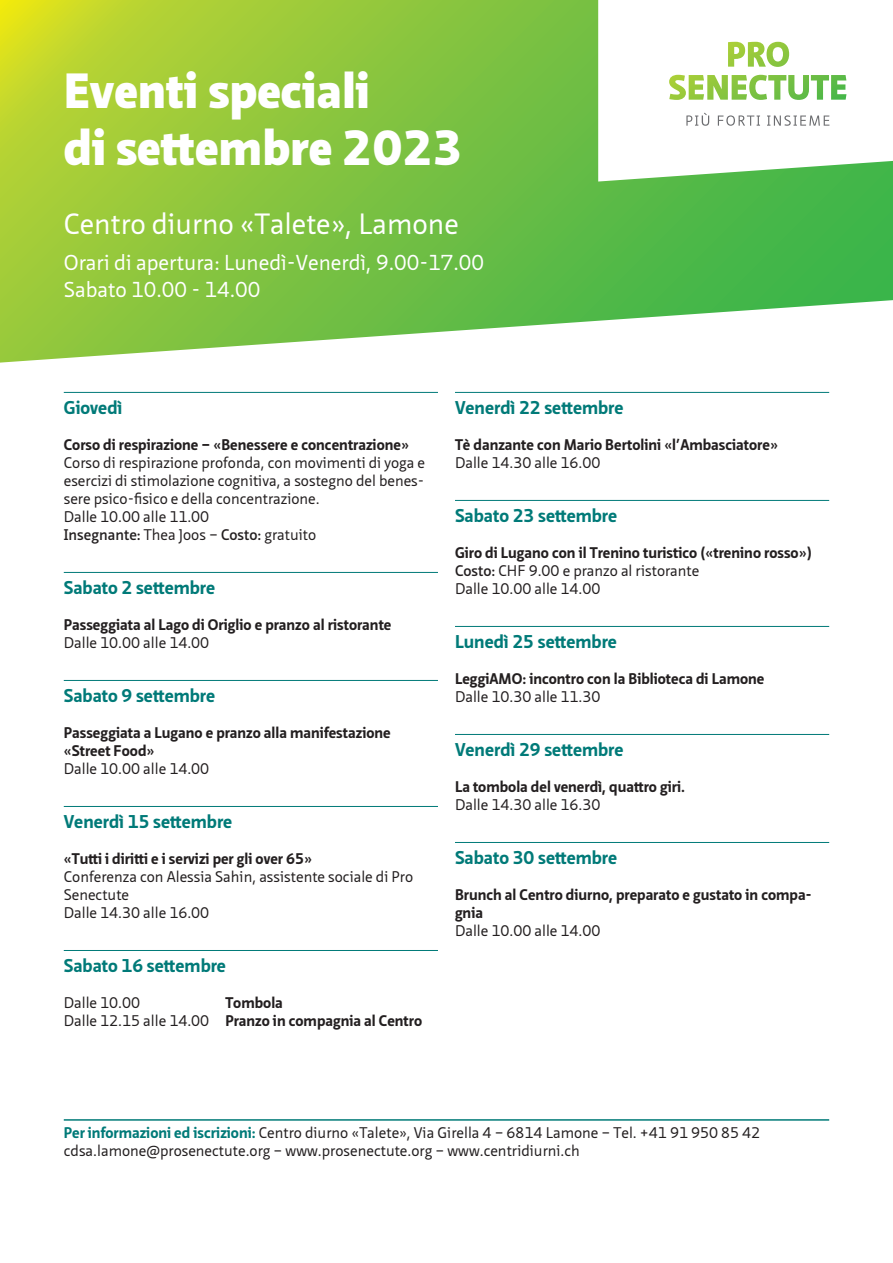
<style>
.page{position:relative;width:893px;height:1263px;background:#fff}
.page>*{position:absolute;margin:0;border:0;box-sizing:border-box;transform-origin:0 0}
.t1{font:900 48px/57px "Neue Sans Pro";color:#fff}
.t2{font:28.5px "Neue Sans Pro";color:#fff}
.t3{font:21px/27px "Neue Sans Pro";color:#fff}
.t4{font:700 18px "Neue Sans Pro";color:#007a78}
.t5{font:15px/18px "Neue Sans Pro";color:#231f20}
.t6{font:700 15px/18px "Neue Sans Pro";color:#231f20}
.s1{font-weight:600}
.s2{font-weight:400}
.s3{font-weight:700;color:#007a78}
</style>
<div class="page">
<svg style="left:0;top:0;width:893px;height:363px;background:#8dc953"></svg>
<svg style="left:598px;top:0;width:295px;height:182px"></svg>
<img style="left:669px;top:42px;width:177px;height:58px">
<svg style="left:686px;top:113px;width:23px;height:13px"></svg>
<svg style="left:718px;top:115px;width:42px;height:11px"></svg>
<svg style="left:767px;top:115px;width:62px;height:11px"></svg>
<hr style="left:64px;top:392px;width:374px;height:1px;background:#007a78">
<hr style="left:64px;top:572px;width:374px;height:1px;background:#007a78">
<hr style="left:64px;top:680px;width:374px;height:1px;background:#007a78">
<hr style="left:64px;top:806px;width:374px;height:1px;background:#007a78">
<hr style="left:64px;top:950px;width:374px;height:1px;background:#007a78">
<hr style="left:455px;top:392px;width:374px;height:1px;background:#007a78">
<hr style="left:455px;top:500px;width:374px;height:1px;background:#007a78">
<hr style="left:455px;top:626px;width:374px;height:1px;background:#007a78">
<hr style="left:455px;top:734px;width:374px;height:1px;background:#007a78">
<hr style="left:455px;top:842px;width:374px;height:1px;background:#007a78">
<hr style="left:64px;top:1119px;width:765px;height:2px;background:#007a78">
<h1 class="t1" style="left:64px;top:62px;width:401px">Eventi speciali<br>di settembre 2023</h1>
<h2 class="t2" style="left:64px;top:205px;width:397px">Centro diurno «Talete», Lamone</h2>
<h3 class="t3" style="left:64px;top:249px;width:422px">Orari di apertura: Lunedì-Venerdì, 9.00-17.00<br>Sabato 10.00 - 14.00</h3>
<p class="t4" style="left:64px;top:396px;width:60px">Giovedì</p>
<p class="t6" style="left:64px;top:436px;width:347px">Corso di respirazione – «Benessere e concentrazione»</p>
<p class="t5" style="left:64px;top:453px;width:363px">Corso di respirazione profonda, con movimenti di yoga e esercizi di stimolazione cognitiva, a sostegno del benes&shy;sere psico-fisico e della concentrazione.<br>Dalle 10.00 alle 11.00<br><span class="s1">Insegnante:</span> Thea Joos – <span class="s1">Costo:</span> gratuito</p>
<p class="t4" style="left:64px;top:576px;width:153px">Sabato 2 settembre</p>
<p class="t6" style="left:64px;top:616px;width:329px">Passeggiata al Lago di Origlio e pranzo al ristorante</p>
<p class="t5" style="left:64px;top:633px;width:147px">Dalle 10.00 alle 14.00</p>
<p class="t4" style="left:64px;top:684px;width:153px">Sabato 9 settembre</p>
<p class="t6" style="left:64px;top:724px;width:328px">Passeggiata a Lugano e pranzo alla manifestazione «Street Food»</p>
<p class="t5" style="left:64px;top:759px;width:147px">Dalle 10.00 alle 14.00</p>
<p class="t4" style="left:64px;top:810px;width:170px">Venerdì 15 settembre</p>
<p class="t6" style="left:64px;top:850px;width:250px">«Tutti i diritti e i servizi per gli over 65»</p>
<p class="t5" style="left:64px;top:867px;width:351px">Conferenza con Alessia Sahin, assistente sociale di Pro<br>Senectute<br>Dalle 14.30 alle 16.00</p>
<p class="t4" style="left:64px;top:954px;width:164px">Sabato 16 settembre</p>
<p class="t5" style="left:64px;top:993px;width:78px">Dalle 10.00</p>
<p class="t6" style="left:64px;top:994px;width:360px;text-indent:162px">Tombola<br><span class="s2">Dalle 12.15 alle 14.00</span> Pranzo in compagnia al Centro</p>
<p class="t4" style="left:455px;top:396px;width:170px">Venerdì 22 settembre</p>
<p class="t6" style="left:455px;top:436px;width:324px">Tè danzante con Mario Bertolini «l’Ambasciatore»</p>
<p class="t5" style="left:455px;top:453px;width:147px">Dalle 14.30 alle 16.00</p>
<p class="t4" style="left:455px;top:504px;width:164px">Sabato 23 settembre</p>
<p class="t6" style="left:455px;top:544px;width:358px">Giro di Lugano con il Trenino turistico («trenino rosso»)<br><span class="s1">Costo:</span> <span class="s2">CHF 9.00 e pranzo al ristorante<br>Dalle 10.00 alle 14.00</span></p>
<p class="t4" style="left:455px;top:630px;width:164px">Lunedì 25 settembre</p>
<p class="t6" style="left:455px;top:670px;width:311px">LeggiAMO: incontro con la Biblioteca di Lamone</p>
<p class="t5" style="left:455px;top:687px;width:147px">Dalle 10.30 alle 11.30</p>
<p class="t4" style="left:455px;top:738px;width:170px">Venerdì 29 settembre</p>
<p class="t6" style="left:455px;top:778px;width:232px">La tombola del venerdì, quattro giri.</p>
<p class="t5" style="left:455px;top:795px;width:147px">Dalle 14.30 alle 16.30</p>
<p class="t4" style="left:455px;top:846px;width:164px">Sabato 30 settembre</p>
<p class="t6" style="left:455px;top:886px;width:358px">Brunch al Centro diurno, preparato e gustato in compa&shy;gnia</p>
<p class="t5" style="left:455px;top:921px;width:147px">Dalle 10.00 alle 14.00</p>
<p class="t5" style="left:64px;top:1123px;width:698px"><span class="s3">Per informazioni ed iscrizioni:</span> Centro diurno «Talete», Via Girella 4 – 6814 Lamone – Tel. +41 91 950 85 42 cdsa.lamone@prosenectute.org – www.prosenectute.org – www.centridiurni.ch</p>
</div>
